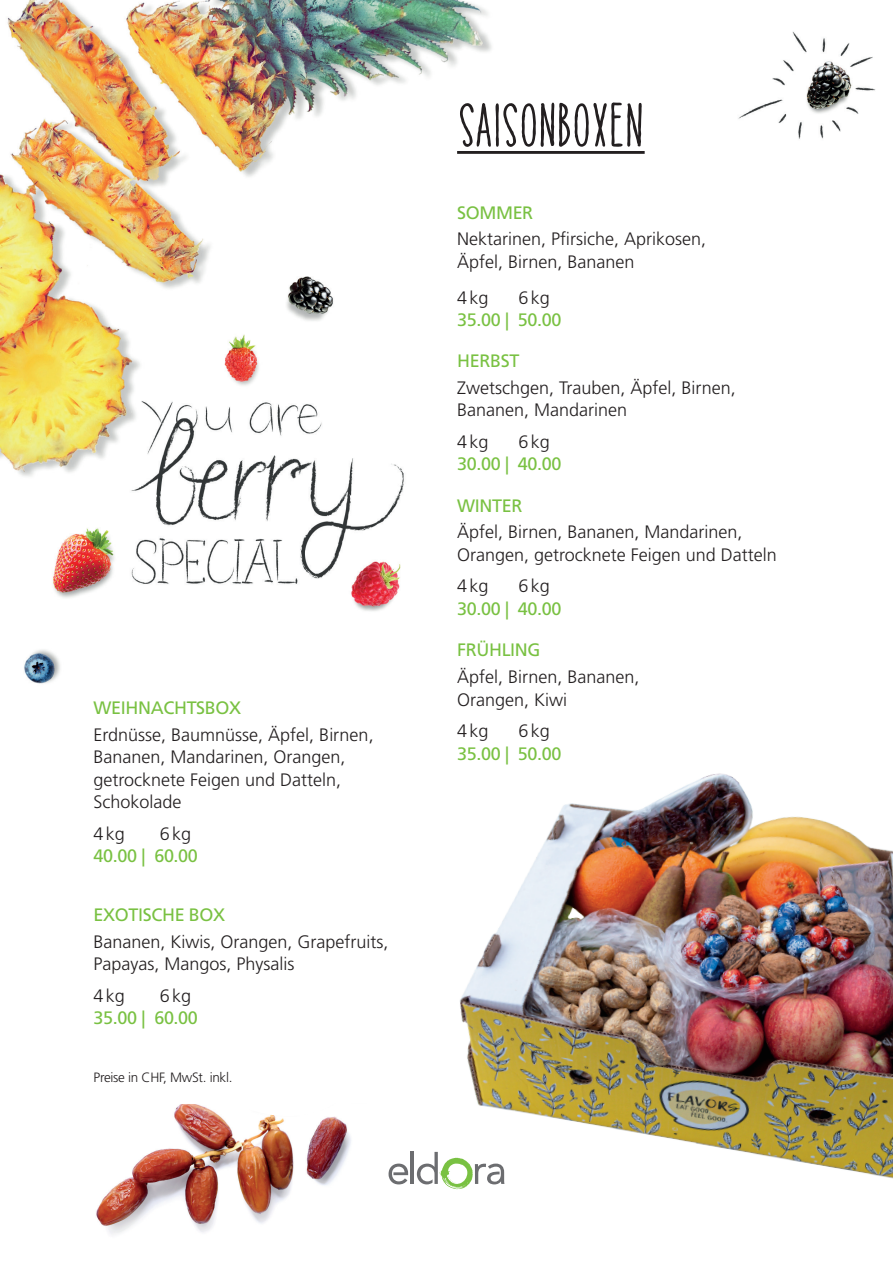
<style>
.page{position:relative;width:893px;height:1263px;background:#fff}
.page>*{position:absolute;margin:0;border:0;box-sizing:border-box;transform-origin:0 0}
.t1{font:700 57px "Catalina Anacapa Sans";letter-spacing:-.02em;color:#231f20}
.t2{font:300 18px/22.5px "Frutiger LT Pro";color:#231f20}
.t3{font:18px "Frutiger LT Pro";letter-spacing:-.02em;color:#79c142}
.t4{font:300 13.5px "Frutiger LT Pro";letter-spacing:-.02em;color:#231f20}
</style>
<div class="page">
<img style="left:0;top:0;width:876px;height:684px">
<img style="left:96px;top:1104px;width:255px;height:130px">
<svg style="left:389px;top:1163px;width:14px;height:21px"></svg>
<hr style="left:457px;top:151px;width:188px;height:3px;background:#231f20">
<img style="left:403px;top:773px;width:490px;height:417px">
<p class="t3" style="left:94px;top:697px;width:149px">WEIHNACHTSBOX</p>
<p class="t2" style="left:94px;top:723px;width:282px">Erdnüsse, Baumnüsse, Äpfel, Birnen,<br>Bananen, Mandarinen, Orangen, getrocknete Feigen und Datteln,<br>Schokolade</p>
<p class="t2" style="left:94px;top:822px;width:33px">4kg</p>
<p class="t2" style="left:160px;top:822px;width:33px">6kg</p>
<p class="t3" style="left:94px;top:845px;width:106px">40.00 | 60.00</p>
<p class="t3" style="left:94px;top:904px;width:133px">EXOTISCHE BOX</p>
<p class="t2" style="left:94px;top:931px;width:297px">Bananen, Kiwis, Orangen, Grapefruits,<br>Papayas, Mangos, Physalis</p>
<p class="t2" style="left:94px;top:985px;width:33px">4kg</p>
<p class="t2" style="left:160px;top:985px;width:33px">6kg</p>
<p class="t3" style="left:94px;top:1008px;width:106px">35.00 | 60.00</p>
<p class="t4" style="left:94px;top:1070px;width:141px">Preise in CHF, MwSt. inkl.</p>
<h1 class="t1" style="left:457px;top:91px;width:189px">SAISONBOXEN</h1>
<p class="t3" style="left:457px;top:202px;width:78px">SOMMER</p>
<p class="t2" style="left:457px;top:228px;width:251px">Nektarinen, Pfirsiche, Aprikosen,<br>Äpfel, Birnen, Bananen</p>
<p class="t2" style="left:457px;top:286px;width:33px">4kg</p>
<p class="t2" style="left:518px;top:286px;width:33px">6kg</p>
<p class="t3" style="left:457px;top:309px;width:106px">35.00 | 50.00</p>
<p class="t3" style="left:457px;top:350px;width:64px">HERBST</p>
<p class="t2" style="left:457px;top:376px;width:280px">Zwetschgen, Trauben, Äpfel, Birnen,<br>Bananen, Mandarinen</p>
<p class="t2" style="left:457px;top:430px;width:33px">4kg</p>
<p class="t2" style="left:518px;top:430px;width:33px">6kg</p>
<p class="t3" style="left:457px;top:453px;width:106px">30.00 | 40.00</p>
<p class="t3" style="left:457px;top:495px;width:67px">WINTER</p>
<p class="t2" style="left:457px;top:521px;width:321px">Äpfel, Birnen, Bananen, Mandarinen,<br>Orangen, getrocknete Feigen und Datteln</p>
<p class="t2" style="left:457px;top:575px;width:33px">4kg</p>
<p class="t2" style="left:518px;top:575px;width:33px">6kg</p>
<p class="t3" style="left:457px;top:598px;width:106px">30.00 | 40.00</p>
<p class="t3" style="left:457px;top:639px;width:85px">FRÜHLING</p>
<p class="t2" style="left:457px;top:666px;width:184px">Äpfel, Birnen, Bananen,<br>Orangen, Kiwi</p>
<p class="t2" style="left:457px;top:720px;width:33px">4kg</p>
<p class="t2" style="left:518px;top:720px;width:33px">6kg</p>
<p class="t3" style="left:457px;top:743px;width:106px">35.00 | 50.00</p>
</div>
